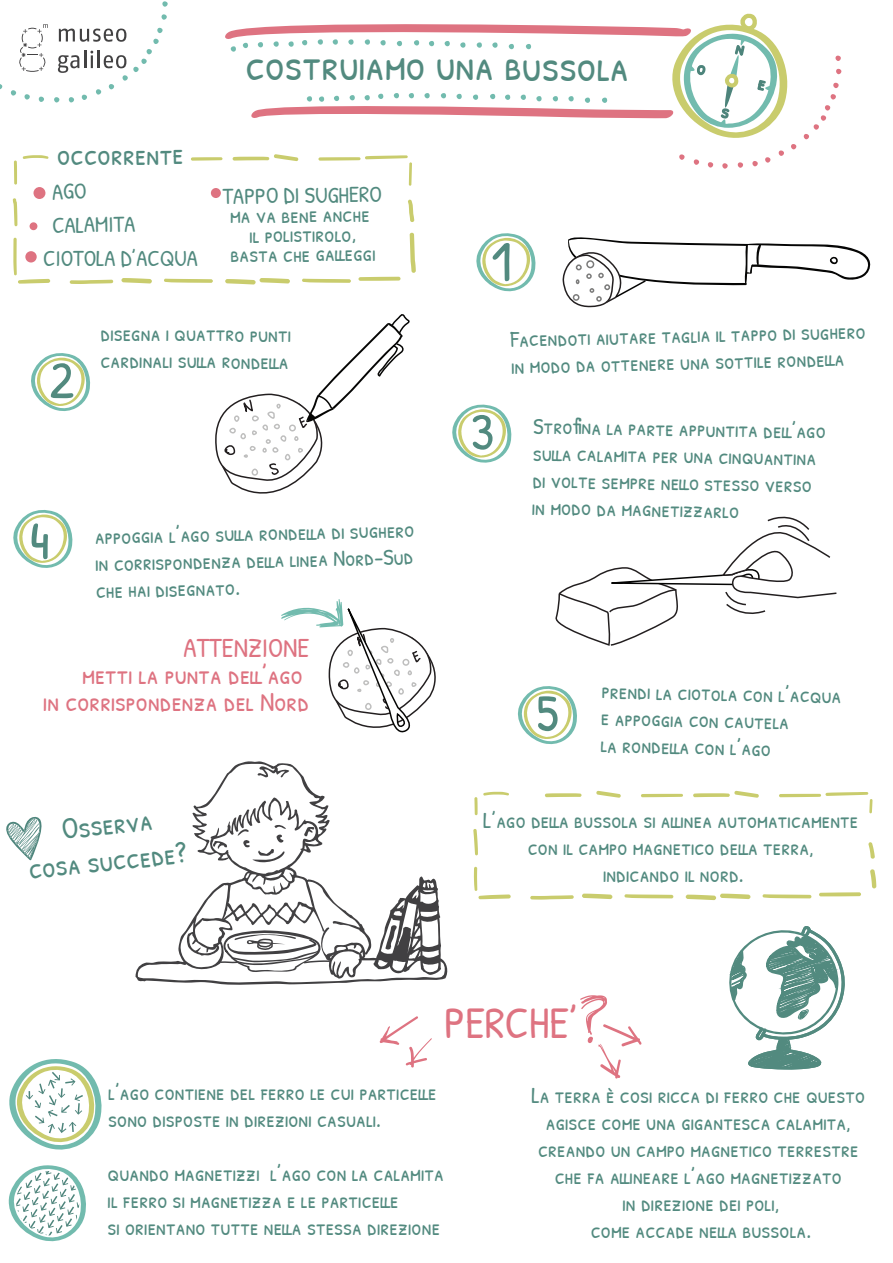
<style>
.page{position:relative;width:893px;height:1263px;background:#fff}
.page>*{position:absolute;margin:0;border:0;box-sizing:border-box;transform-origin:0 0}
.t1{font:57.9px "Patrick Hand SC";color:#528a7f}
.t2{font:53.55px "Patrick Hand SC";color:#528a7f}
.t3{font:52.65px "Patrick Hand SC";color:#528a7f}
.t4{font:43.95px "Patrick Hand SC";color:#528a7f}
.t5{font:43.95px "Patrick Hand SC";color:#de7381}
.t6{font:30px/36px "Patrick Hand SC";color:#528a7f;text-align:center}
.t7{font:26.85px/27px "Patrick Hand SC";color:#de7381;text-align:right}
.t8{font:22.5px/27px "Patrick Hand SC";color:#528a7f}
</style>
<div class="page">
<svg style="left:835px;top:56px;width:6px;height:5px"></svg>
<svg style="left:833px;top:83px;width:6px;height:5px"></svg>
<svg style="left:836px;top:69px;width:5px;height:5px"></svg>
<svg style="left:804px;top:94px;width:32px;height:45px"></svg>
<svg style="left:162px;top:1px;width:6px;height:6px"></svg>
<svg style="left:24px;top:94px;width:6px;height:6px"></svg>
<svg style="left:161px;top:14px;width:6px;height:6px"></svg>
<svg style="left:39px;top:96px;width:5px;height:6px"></svg>
<svg style="left:11px;top:90px;width:5px;height:6px"></svg>
<svg style="left:19px;top:24px;width:29px;height:48px"></svg>
<svg style="left:54px;top:28px;width:109px;height:75px"></svg>
<svg style="left:225px;top:24px;width:445px;height:95px"></svg>
<svg style="left:230px;top:46px;width:6px;height:6px"></svg>
<svg style="left:242px;top:42px;width:6px;height:7px"></svg>
<svg style="left:257px;top:42px;width:6px;height:6px"></svg>
<svg style="left:273px;top:41px;width:6px;height:6px"></svg>
<svg style="left:288px;top:41px;width:6px;height:6px"></svg>
<svg style="left:302px;top:40px;width:5px;height:6px"></svg>
<svg style="left:317px;top:39px;width:6px;height:6px"></svg>
<svg style="left:332px;top:39px;width:6px;height:6px"></svg>
<svg style="left:348px;top:39px;width:6px;height:6px"></svg>
<svg style="left:364px;top:39px;width:6px;height:6px"></svg>
<svg style="left:380px;top:40px;width:6px;height:6px"></svg>
<svg style="left:396px;top:41px;width:6px;height:6px"></svg>
<svg style="left:414px;top:40px;width:5px;height:6px"></svg>
<svg style="left:429px;top:41px;width:5px;height:6px"></svg>
<svg style="left:444px;top:41px;width:6px;height:6px"></svg>
<svg style="left:460px;top:42px;width:6px;height:6px"></svg>
<svg style="left:476px;top:42px;width:6px;height:6px"></svg>
<svg style="left:492px;top:42px;width:6px;height:6px"></svg>
<svg style="left:508px;top:44px;width:6px;height:6px"></svg>
<svg style="left:525px;top:44px;width:6px;height:6px"></svg>
<svg style="left:306px;top:96px;width:6px;height:6px"></svg>
<svg style="left:319px;top:96px;width:5px;height:6px"></svg>
<svg style="left:334px;top:95px;width:5px;height:7px"></svg>
<svg style="left:349px;top:95px;width:6px;height:6px"></svg>
<svg style="left:364px;top:95px;width:6px;height:6px"></svg>
<svg style="left:378px;top:93px;width:6px;height:7px"></svg>
<svg style="left:393px;top:93px;width:6px;height:6px"></svg>
<svg style="left:408px;top:93px;width:6px;height:6px"></svg>
<svg style="left:424px;top:93px;width:6px;height:6px"></svg>
<svg style="left:440px;top:93px;width:6px;height:6px"></svg>
<svg style="left:456px;top:93px;width:6px;height:7px"></svg>
<svg style="left:473px;top:94px;width:5px;height:6px"></svg>
<svg style="left:490px;top:94px;width:5px;height:6px"></svg>
<svg style="left:505px;top:94px;width:5px;height:6px"></svg>
<svg style="left:520px;top:94px;width:6px;height:6px"></svg>
<svg style="left:536px;top:96px;width:6px;height:6px"></svg>
<svg style="left:552px;top:96px;width:6px;height:6px"></svg>
<svg style="left:568px;top:96px;width:6px;height:6px"></svg>
<svg style="left:584px;top:97px;width:6px;height:6px"></svg>
<svg style="left:602px;top:97px;width:5px;height:6px"></svg>
<svg style="left:670px;top:13px;width:126px;height:156px"></svg>
<div style="left:33px;top:187px;width:13px;height:12px;background:#de7381;border-radius:50%"></div>
<div style="left:211px;top:188px;width:10px;height:10px;background:#de7381;border-radius:50%"></div>
<div style="left:30px;top:222px;width:7px;height:8px;background:#de7381;border-radius:50%"></div>
<svg style="left:545px;top:793px;width:36px;height:4px"></svg>
<svg style="left:596px;top:791px;width:25px;height:7px"></svg>
<svg style="left:641px;top:794px;width:42px;height:3px"></svg>
<svg style="left:868px;top:842px;width:7px;height:17px"></svg>
<svg style="left:870px;top:869px;width:6px;height:19px"></svg>
<svg style="left:819px;top:892px;width:42px;height:4px"></svg>
<svg style="left:624px;top:894px;width:49px;height:4px"></svg>
<svg style="left:582px;top:893px;width:30px;height:6px"></svg>
<svg style="left:693px;top:791px;width:66px;height:7px"></svg>
<svg style="left:779px;top:792px;width:93px;height:21px"></svg>
<svg style="left:763px;top:894px;width:48px;height:4px"></svg>
<svg style="left:686px;top:893px;width:64px;height:7px"></svg>
<svg style="left:530px;top:895px;width:44px;height:5px"></svg>
<svg style="left:474px;top:792px;width:35px;height:23px"></svg>
<svg style="left:473px;top:829px;width:5px;height:26px"></svg>
<svg style="left:474px;top:867px;width:37px;height:32px"></svg>
<svg style="left:380px;top:1016px;width:52px;height:51px"></svg>
<svg style="left:580px;top:995px;width:61px;height:84px"></svg>
<svg style="left:23px;top:155px;width:26px;height:4px"></svg>
<svg style="left:191px;top:157px;width:31px;height:4px"></svg>
<svg style="left:408px;top:200px;width:6px;height:22px"></svg>
<svg style="left:410px;top:233px;width:6px;height:40px"></svg>
<svg style="left:358px;top:277px;width:43px;height:4px"></svg>
<svg style="left:164px;top:279px;width:49px;height:4px"></svg>
<svg style="left:121px;top:278px;width:31px;height:6px"></svg>
<svg style="left:233px;top:154px;width:65px;height:7px"></svg>
<svg style="left:318px;top:155px;width:94px;height:31px"></svg>
<svg style="left:302px;top:279px;width:49px;height:4px"></svg>
<svg style="left:225px;top:278px;width:65px;height:7px"></svg>
<svg style="left:70px;top:280px;width:43px;height:4px"></svg>
<svg style="left:14px;top:161px;width:3px;height:24px"></svg>
<svg style="left:13px;top:198px;width:4px;height:28px"></svg>
<svg style="left:13px;top:238px;width:37px;height:46px"></svg>
<svg style="left:729px;top:926px;width:116px;height:144px"></svg>
<svg style="left:6px;top:816px;width:36px;height:44px"></svg>
<svg style="left:555px;top:516px;width:282px;height:130px"></svg>
<svg style="left:136px;top:761px;width:312px;height:223px"></svg>
<svg style="left:385px;top:924px;width:12px;height:26px"></svg>
<svg style="left:219px;top:930px;width:112px;height:55px"></svg>
<svg style="left:562px;top:237px;width:309px;height:71px"></svg>
<svg style="left:281px;top:599px;width:155px;height:134px"></svg>
<svg style="left:8px;top:1165px;width:78px;height:77px"></svg>
<svg style="left:9px;top:1059px;width:93px;height:91px"></svg>
<svg style="left:215px;top:314px;width:195px;height:180px"></svg>
<svg style="left:476px;top:233px;width:60px;height:59px"></svg>
<svg style="left:31px;top:353px;width:60px;height:58px"></svg>
<svg style="left:452px;top:404px;width:60px;height:59px"></svg>
<svg style="left:13px;top:510px;width:60px;height:58px"></svg>
<svg style="left:518px;top:686px;width:59px;height:59px"></svg>
<h3 class="t4" style="left:245px;top:35px;width:385px">costruiamo una bussola</h3>
<h3 class="t6" style="left:57px;top:137px;width:128px;rotate:-1deg">occorrente</h3>
<p class="t8" style="left:52px;top:211px;width:84px;rotate:-1deg">CALAMITA</p>
<p class="t8" style="left:43px;top:244px;width:156px">CIOTOLA D’ACQUA</p>
<p class="t8" style="left:222px;top:186px;width:161px;line-height:19.5px;text-align:center;rotate:-1deg">TAPPO DI SUGHERO ma va bene anche<br>il polistirolo, basta che galleggi</p>
<h1 class="t1" style="left:491px;top:221px;width:23px">1</h1>
<h3 class="t3" style="left:49px;top:343px;width:26px">2</h3>
<p class="t8" style="left:100px;top:320px;width:192px">disegna i quattro punti cardinali sulla rondella</p>
<h2 class="t2" style="left:30px;top:503px;width:22px">4</h2>
<p class="t8" style="left:95px;top:522px;width:321px;text-align:justify;rotate:-1deg">appoggia l’ago sulla rondella di sughero in corrispondenza della linea Nord-Sud che hai disegnato.</p>
<p class="t7" style="left:43px;top:634px;width:267px">ATTENZIONE<br>metti la punta dell’ago<br>in corrispondenza del Nord</p>
<h3 class="t6" style="left:23px;top:814px;width:160px;rotate:-6deg">Osserva<br>cosa succede?</h3>
<h3 class="t3" style="left:471px;top:395px;width:25px">3</h3>
<p class="t8" style="left:510px;top:324px;width:357px;rotate:-1deg">Facendoti aiutare taglia il tappo di sughero in modo da ottenere una sottile rondella</p>
<p class="t8" style="left:534px;top:412px;width:294px;rotate:1deg">Strofi na la parte appuntita dell’ago sulla calamita per una cinquantina di volte sempre nello stesso verso in modo da magnetizzarlo</p>
<h3 class="t3" style="left:536px;top:676px;width:24px">5</h3>
<p class="t8" style="left:602px;top:677px;width:242px;rotate:1deg">prendi la ciotola con l’acqua e appoggia con cautela<br>la rondella con l’ago</p>
<p class="t8" style="left:483px;top:806px;width:377px;text-align:center">L’ago della bussola si allinea automaticamente con il campo magnetico della terra,<br>indicando il nord.</p>
<h3 class="t5" style="left:444px;top:992px;width:136px">PERCHE’</h3>
<p class="t8" style="left:108px;top:1079px;width:330px">l’ago contiene del ferro le cui particelle sono disposte in direzioni casuali.</p>
<p class="t8" style="left:108px;top:1159px;width:338px">quando magnetizzi l’ago con la calamita il ferro si magnetizza e le particelle<br>si orientano tutte nella stessa direzione</p>
<p class="t8" style="left:531px;top:1081px;width:335px;text-align:center">La terra è cosi ricca di ferro che questo agisce come una gigantesca calamita, creando un campo magnetico terrestre che fa allineare l’ago magnetizzato<br>in direzione dei poli,<br>come accade nella bussola.</p>
</div>
